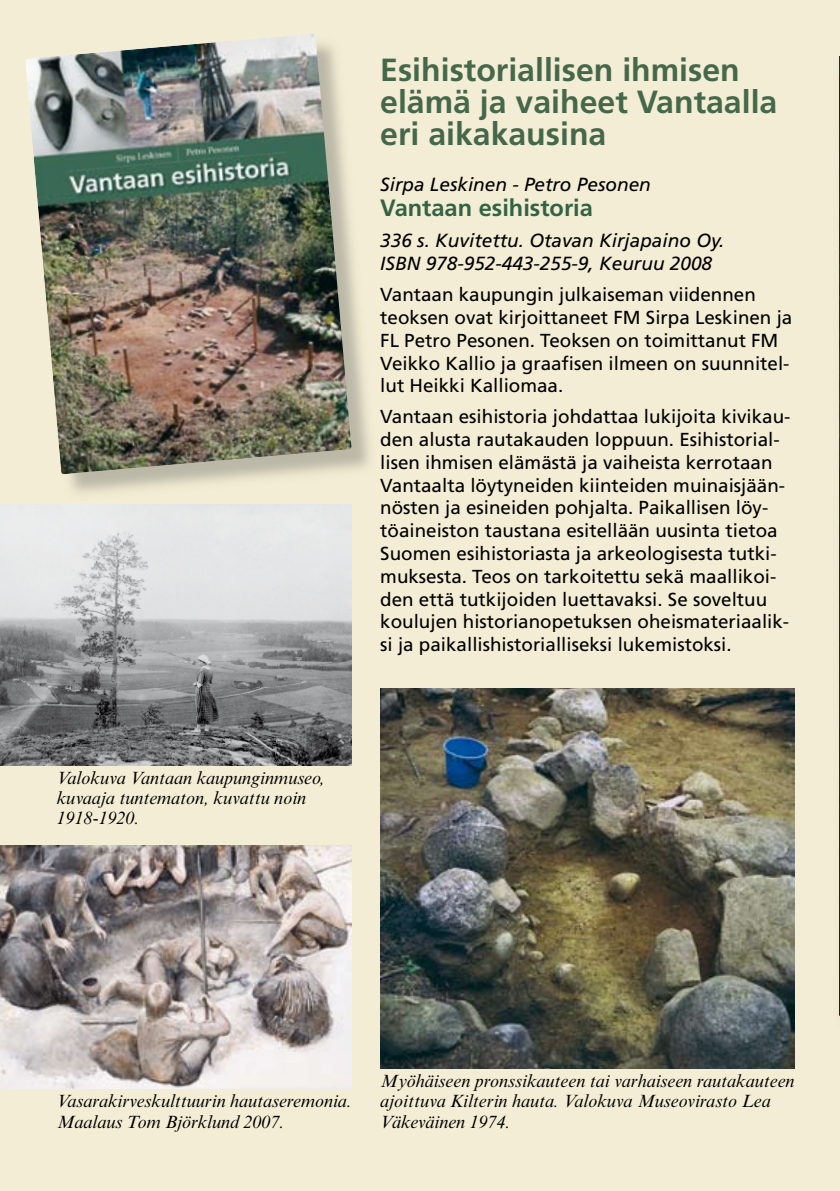
<style>
.page{position:relative;width:840px;height:1191px;background:#fff}
.page>*{position:absolute;margin:0;border:0;box-sizing:border-box;transform-origin:0 0}
.t1{font:700 32px/32px "Frutiger LT Std";color:#45684b}
.t2{font:700 23.6px "Frutiger LT Std";color:#336344}
.t3{font:italic 19px/23px "Frutiger LT Std";color:#000}
.t4{font:18.8px/22.8px "Frutiger LT Std";color:#000}
.t5{font:italic 18px/20px "Times New Roman MT Std";color:#000}
</style>
<div class="page">
<div style="left:0;top:0;width:839px;height:1191px;background:#f4edd5"></div>
<img style="left:25px;top:34px;width:326px;height:440px">
<img style="left:0;top:845px;width:352px;height:244px">
<img style="left:0;top:505px;width:351px;height:260px">
<img style="left:380px;top:689px;width:414px;height:380px">
<img style="left:839px;top:57px;width:1px;height:958px">
<p class="t5" style="left:57px;top:768px;width:269px">Valokuva Vantaan kaupunginmuseo, kuvaaja tuntematon, kuvattu noin<br>1918-1920.</p>
<h1 class="t1" style="left:380px;top:54px;width:398px">Esihistoriallisen ihmisen elämä ja vaiheet Vantaalla eri aikakausina</h1>
<p class="t3" style="left:380px;top:173px;width:272px">Sirpa Leskinen - Petro Pesonen</p>
<p class="t2" style="left:380px;top:194px;width:214px">Vantaan esihistoria</p>
<p class="t3" style="left:380px;top:229px;width:345px">336 s. Kuvitettu. Otavan Kirjapaino Oy.<br>ISBN 978-952-443-255-9, Keuruu 2008</p>
<p class="t4" style="left:380px;top:283px;width:413px">Vantaan kaupungin julkaiseman viidennen teoksen ovat kirjoittaneet FM Sirpa Leskinen ja FL Petro Pesonen. Teoksen on toimittanut FM Veikko Kallio ja graafisen ilmeen on suunnitel&shy;lut Heikki Kalliomaa.</p>
<p class="t4" style="left:380px;top:405px;width:411px">Vantaan esihistoria johdattaa lukijoita kivikau&shy;den alusta rautakauden loppuun. Esihistorial&shy;lisen ihmisen elämästä ja vaiheista kerrotaan Vantaalta löytyneiden kiinteiden muinaisjään&shy;nösten ja esineiden pohjalta. Paikallisen löy&shy;töaineiston taustana esitellään uusinta tietoa Suomen esihistoriasta ja arkeologisesta tutki&shy;muksesta. Teos on tarkoitettu sekä maallikoi&shy;den että tutkijoiden luettavaksi. Se soveltuu koulujen historianopetuksen oheismateriaalik&shy;si ja paikallishistorialliseksi lukemistoksi.</p>
<p class="t5" style="left:57px;top:1091px;width:296px">Vasarakirveskulttuurin hautaseremonia.<br>Maalaus Tom Björklund 2007.</p>
<p class="t5" style="left:380px;top:1071px;width:415px">Myöhäiseen pronssikauteen tai varhaiseen rautakauteen ajoittuva Kilterin hauta. Valokuva Museovirasto Lea<br>Väkeväinen 1974.</p>
</div>
